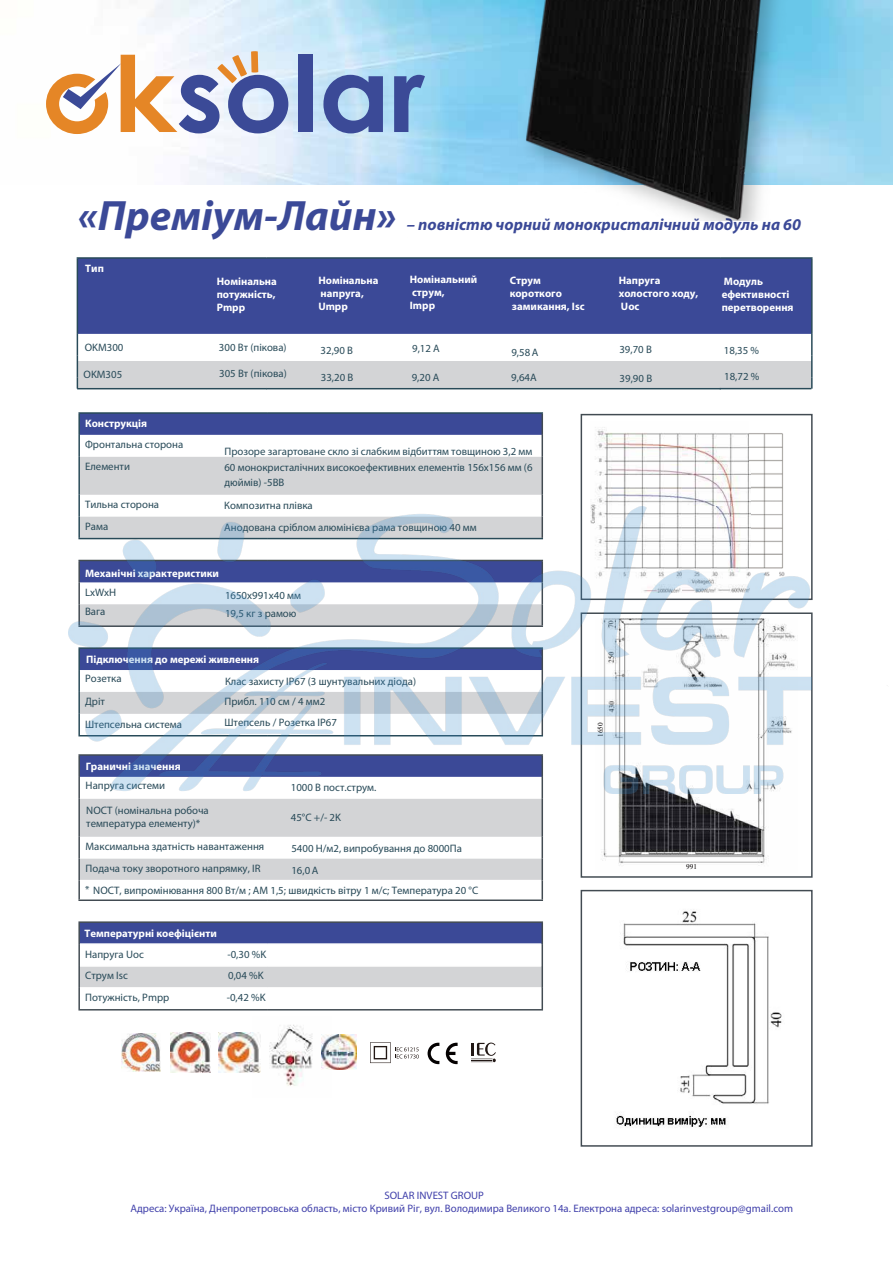
<style>
.page{position:relative;width:893px;height:1263px;background:#fff}
.page>*{position:absolute;margin:0;border:0;box-sizing:border-box;transform-origin:0 0}
.t1{font:italic 700 42.6px "Myriad Pro";color:#3b4997}
.t2{font:italic 700 16.5px "Myriad Pro";color:#3b4997}
.t3{font:10.8px/21.9px "Myriad Pro";color:#284a58}
.t4{font:10.8px/22.8px "Myriad Pro";color:#284957}
.t5{font:700 10.8px/12.9px "Myriad Pro";color:#fff}
.t6{font:10.8px/13px "Myriad Pro";color:#4040aa}
.t7{font:7.2px "Times New Roman";color:#050202}
.s1{font-size:10.35px;color:#284a58}
</style>
<div class="page">
<img style="left:141px;top:1px;width:751px;height:183px">
<div style="left:299px;top:55px;width:14px;height:77px;background:#3b4a97"></div>
<svg style="left:323px;top:75px;width:60px;height:58px;background:#6c81b9"></svg>
<svg style="left:394px;top:75px;width:31px;height:57px;background:#6689c0"></svg>
<svg style="left:46px;top:51px;width:242px;height:83px"></svg>
<div style="left:78px;top:259px;width:733px;height:75px;background:#3b4997"></div>
<div style="left:77px;top:362px;width:735px;height:26px;background:#d3d4d6"></div>
<hr style="left:77px;top:257px;width:189px;height:2px;background:#284a58">
<hr style="left:77px;top:259px;width:1px;height:53px;background:#284a58">
<hr style="left:266px;top:257px;width:455px;height:2px;background:#284a58">
<hr style="left:721px;top:257px;width:91px;height:2px;background:#284a58">
<hr style="left:811px;top:259px;width:1px;height:53px;background:#284a58">
<svg style="left:77px;top:312px;width:1px;height:76px"></svg>
<svg style="left:811px;top:312px;width:1px;height:77px"></svg>
<hr style="left:77px;top:388px;width:190px;height:1px;background:#284a58">
<hr style="left:266px;top:388px;width:455px;height:1px;background:#284a58">
<hr style="left:720px;top:388px;width:91px;height:1px;background:#284a58">
<div style="left:80px;top:414px;width:461px;height:21px;background:#3b4997"></div>
<div style="left:80px;top:457px;width:461px;height:38px;background:#d3d4d6"></div>
<hr style="left:78px;top:412px;width:190px;height:2px;background:#284a58">
<hr style="left:78px;top:414px;width:2px;height:21px;background:#284a58">
<hr style="left:268px;top:412px;width:275px;height:2px;background:#284a58">
<hr style="left:78px;top:435px;width:2px;height:22px;background:#284a58">
<hr style="left:78px;top:457px;width:2px;height:38px;background:#284a58">
<hr style="left:78px;top:495px;width:2px;height:22px;background:#284a58">
<hr style="left:541px;top:414px;width:2px;height:21px;background:#424b52">
<hr style="left:541px;top:435px;width:2px;height:22px;background:#424b52">
<hr style="left:541px;top:457px;width:2px;height:38px;background:#424b52">
<hr style="left:541px;top:495px;width:2px;height:22px;background:#424b52">
<svg style="left:80px;top:799px;width:461px;height:188px"></svg>
<div style="left:80px;top:923px;width:461px;height:20px;background:#3b4997"></div>
<hr style="left:80px;top:880px;width:188px;height:1px;background:#fff">
<hr style="left:268px;top:880px;width:273px;height:1px;background:#fff">
<hr style="left:80px;top:965px;width:188px;height:2px;background:#fff">
<hr style="left:268px;top:965px;width:273px;height:2px;background:#fff">
<hr style="left:80px;top:943px;width:188px;height:2px;background:#fff">
<hr style="left:268px;top:943px;width:273px;height:2px;background:#fff">
<hr style="left:78px;top:921px;width:190px;height:2px;background:#424b52">
<hr style="left:78px;top:923px;width:2px;height:21px;background:#424b52">
<hr style="left:268px;top:921px;width:275px;height:2px;background:#424b52">
<hr style="left:541px;top:923px;width:2px;height:21px;background:#424b52">
<hr style="left:78px;top:944px;width:2px;height:22px;background:#424b52">
<hr style="left:541px;top:944px;width:2px;height:22px;background:#424b52">
<hr style="left:78px;top:966px;width:2px;height:22px;background:#424b52">
<hr style="left:541px;top:966px;width:2px;height:22px;background:#424b52">
<hr style="left:78px;top:988px;width:2px;height:21px;background:#424b52">
<hr style="left:541px;top:988px;width:2px;height:21px;background:#424b52">
<hr style="left:78px;top:1009px;width:190px;height:2px;background:#424b52">
<hr style="left:268px;top:1009px;width:275px;height:2px;background:#424b52">
<hr style="left:78px;top:777px;width:2px;height:22px;background:#424b52">
<hr style="left:541px;top:777px;width:2px;height:22px;background:#424b52">
<hr style="left:78px;top:799px;width:2px;height:38px;background:#424b52">
<hr style="left:541px;top:799px;width:2px;height:38px;background:#424b52">
<hr style="left:78px;top:837px;width:2px;height:22px;background:#424b52">
<hr style="left:541px;top:837px;width:2px;height:22px;background:#424b52">
<hr style="left:78px;top:859px;width:2px;height:22px;background:#424b52">
<hr style="left:541px;top:859px;width:2px;height:22px;background:#424b52">
<svg style="left:78px;top:881px;width:2px;height:19px"></svg>
<svg style="left:541px;top:881px;width:2px;height:19px"></svg>
<hr style="left:78px;top:900px;width:190px;height:1px;background:#424b52">
<hr style="left:268px;top:900px;width:275px;height:1px;background:#424b52">
<svg style="left:580px;top:413px;width:233px;height:187px"></svg>
<svg style="left:580px;top:612px;width:233px;height:266px"></svg>
<svg style="left:580px;top:889px;width:233px;height:258px"></svg>
<img style="left:260px;top:1024px;width:62px;height:62px">
<img style="left:121px;top:1033px;width:40px;height:38px">
<img style="left:322px;top:1035px;width:34px;height:35px">
<img style="left:170px;top:1033px;width:41px;height:39px">
<img style="left:219px;top:1032px;width:41px;height:41px">
<svg style="left:446px;top:1043px;width:12px;height:21px"></svg>
<svg style="left:427px;top:1043px;width:12px;height:21px"></svg>
<svg style="left:471px;top:1043px;width:25px;height:20px"></svg>
<svg style="left:370px;top:1042px;width:49px;height:21px"></svg>
<img style="left:596px;top:794px;width:201px;height:78px">
<img style="left:512px;top:0;width:302px;height:221px">
<img style="left:68px;top:506px;width:743px;height:288px">
<h1 class="t1" style="left:78px;top:188px;width:319px">«Преміум-Лайн»</h1>
<p class="t5" style="left:85px;top:262px;width:20px">Тип</p>
<h2 class="t2" style="left:407px;top:214px;width:396px">– повністю чорний монокристалічний модуль на 60</h2>
<p class="t5" style="left:217px;top:274px;width:62px;text-align:justify">Номінальна потужність, Pmpp</p>
<p class="t5" style="left:318px;top:274px;width:62px">Номінальна напруга,<br>Umpp</p>
<p class="t5" style="left:410px;top:273px;width:69px">Номінальний струм,<br>Impp</p>
<p class="t5" style="left:510px;top:274px;width:76px">Струм короткого замикання, Isc</p>
<p class="t5" style="left:619px;top:274px;width:81px">Напруга холостого ходу,<br>Uoc</p>
<p class="t5" style="left:722px;top:274px;width:73px">Модуль ефективності перетворення</p>
<p class="t3" style="left:85px;top:336px;width:40px">OKM300</p>
<p class="t3" style="left:219px;top:336px;width:69px">300 Вт (пікова)</p>
<p class="t3" style="left:321px;top:339px;width:34px">32,90 В</p>
<p class="t3" style="left:412px;top:337px;width:29px">9,12 А</p>
<p class="t3" style="left:511px;top:341px;width:29px">9,58 A</p>
<p class="t3" style="left:619px;top:338px;width:34px">39,70 В</p>
<p class="t3" style="left:724px;top:339px;width:37px">18,35 %</p>
<p class="t3" style="left:84px;top:363px;width:40px">OKM305</p>
<p class="t3" style="left:219px;top:362px;width:69px">305 Вт (пікова)</p>
<p class="t3" style="left:321px;top:366px;width:34px">33,20 В</p>
<p class="t3" style="left:412px;top:366px;width:29px">9,20 А</p>
<p class="t3" style="left:511px;top:367px;width:27px">9,64A</p>
<p class="t3" style="left:620px;top:368px;width:34px">39,90 В</p>
<p class="t3" style="left:724px;top:365px;width:37px">18,72 %</p>
<p class="t5" style="left:85px;top:417px;width:63px">Конструкція</p>
<p class="t3" style="left:85px;top:434px;width:100px">Фронтальна сторона<br>Елементи</p>
<p class="t3" style="left:224px;top:443px;width:310px;line-height:16.2px">Прозоре загартоване скло зі слабким відбиттям товщиною 3,2 мм<br>60 монокристалічних високоефективних елементів 156x156 мм (6</p>
<p class="t3" style="left:224px;top:472px;width:62px">дюймів) -5BB</p>
<p class="t3" style="left:85px;top:494px;width:75px">Тильна сторона</p>
<p class="t3" style="left:224px;top:495px;width:90px">Композитна плівка</p>
<p class="t3" style="left:85px;top:515px;width:25px">Рама</p>
<p class="t3" style="left:224px;top:517px;width:254px">Анодована сріблом алюмінієва рама товщиною 40 мм</p>
<p class="t5" style="left:85px;top:566px;width:136px">Механічні характеристики</p>
<p class="t4" style="left:85px;top:583px;width:33px;line-height:18.8px">LxWxH<br>Вага</p>
<p class="t3" style="left:225px;top:587px;width:77px;line-height:17.2px">1650x991x40 мм<br>19,5 кг з рамою</p>
<p class="t5" style="left:86px;top:653px;width:174px">Підключення до мережі живлення</p>
<p class="t4" style="left:85px;top:667px;width:98px">Розетка<br>Дріт<br>Штепсельна система</p>
<p class="t4" style="left:224px;top:671px;width:193px;line-height:20.2px">Клас захисту IP67 (3 шунтувальних діода)<br>Прибл. 110 см / 4 мм2</p>
<p class="t4" style="left:224px;top:711px;width:114px">Штепсель / Розетка IP67</p>
<p class="t5" style="left:86px;top:760px;width:96px">Граничні значення</p>
<p class="t4" style="left:86px;top:774px;width:81px">Напруга системи</p>
<p class="t4" style="left:86px;top:804px;width:124px;line-height:12.9px">NOCT (номінальна робоча температура елементу)*</p>
<p class="t4" style="left:86px;top:835px;width:180px;line-height:21.9px">Максимальна здатність навантаження<br>Подача току зворотного напрямку, IR</p>
<p class="t3" style="left:291px;top:776px;width:87px">1000 В пост.струм.</p>
<p class="t3" style="left:291px;top:807px;width:52px">45°C +/- 2K</p>
<p class="t3" style="left:291px;top:837px;width:172px;line-height:22.4px">5400 Н/м2, випробування до 8000Па<br>16,0 A</p>
<p class="t4" style="left:85px;top:879px;width:395px"><span class="s1">*</span> NOCT, випромінювання 800 Вт/м ; AM 1,5; швидкість вітру 1 м/с; Температура 20 °C</p>
<p class="t5" style="left:84px;top:927px;width:134px">Температурні коефіцієнти</p>
<p class="t3" style="left:85px;top:943px;width:60px">Напруга Uoc</p>
<p class="t3" style="left:227px;top:943px;width:40px">-0,30 %K</p>
<p class="t3" style="left:85px;top:965px;width:44px">Струм Isc</p>
<p class="t3" style="left:228px;top:964px;width:37px">0,04 %K</p>
<p class="t3" style="left:85px;top:987px;width:86px">Потужність, Pmpp</p>
<p class="t3" style="left:227px;top:986px;width:40px">-0,42 %K</p>
<p class="t7" style="left:595px;top:737px;width:16px;rotate:-90deg">1650</p>
<p class="t7" style="left:686px;top:861px;width:12px">991</p>
<p class="t6" style="left:131px;top:1189px;width:664px;text-indent:254px">SOLAR INVEST GROUP<br>Адреса: Україна, Днепропетровська область, місто Кривий Ріг, вул. Володимира Великого 14а. Електрона адреса: solarinvestgroup@gmail.com</p>
</div>
